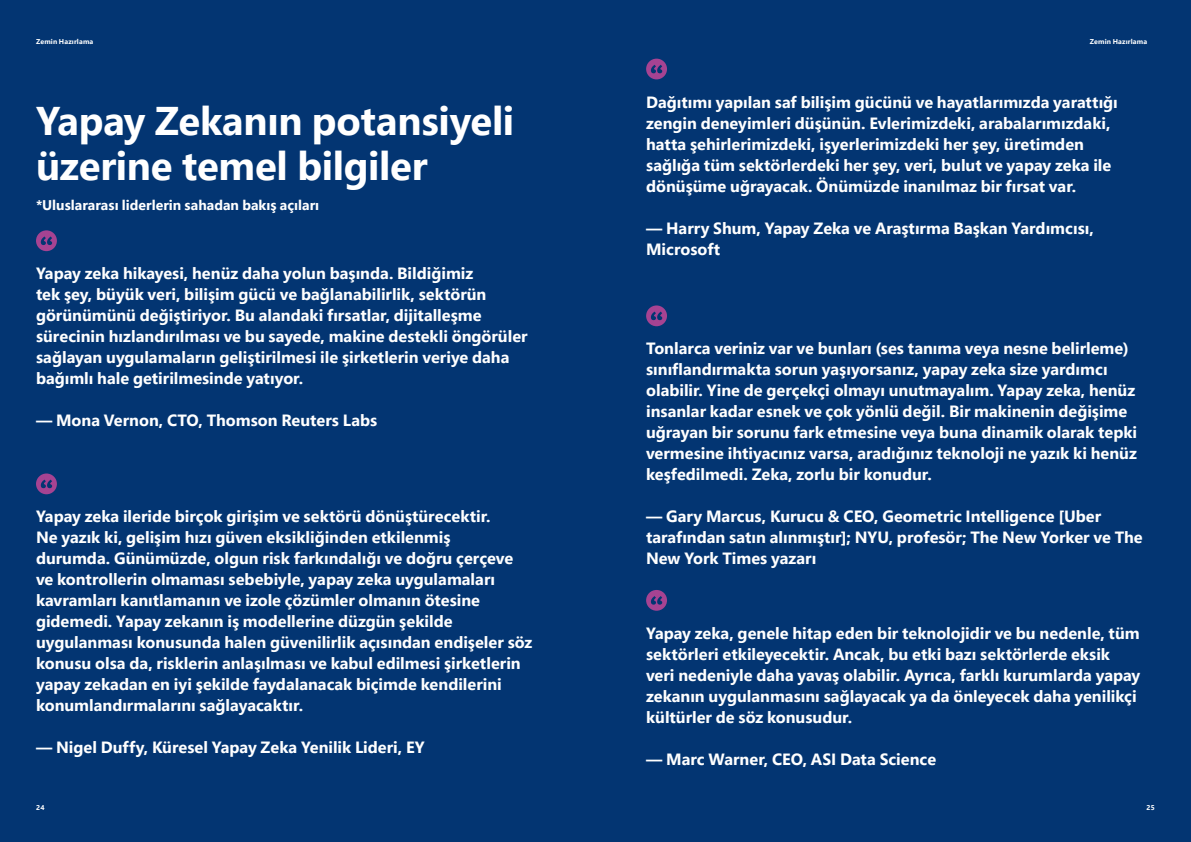
<style>
.page{position:relative;width:1191px;height:842px;background:#033572}
.page>*{position:absolute;margin:0;border:0;box-sizing:border-box;transform-origin:0 0}
.t1{font:700 40px/45px "Segoe Pro";letter-spacing:-.01em;color:#fff}
.t2{font:700 16.3px/21px "Segoe Pro";color:#fff}
.t3{font:700 14px "Segoe Pro";color:#fff}
.t4{font:700 7px "Segoe Pro";letter-spacing:.02em;color:#fff}
</style>
<div class="page">
<svg style="left:646px;top:590px;width:21px;height:21px"></svg>
<svg style="left:646px;top:59px;width:21px;height:20px"></svg>
<svg style="left:36px;top:473px;width:21px;height:21px"></svg>
<svg style="left:36px;top:230px;width:21px;height:21px"></svg>
<svg style="left:646px;top:305px;width:21px;height:21px"></svg>
<p class="t4" style="left:36px;top:36px;width:59px">Zemin Hazırlama</p>
<p class="t4" style="left:1089px;top:36px;width:59px">Zemin Hazırlama</p>
<h1 class="t1" style="left:36px;top:97px;width:480px">Yapay Zekanın potansiyeli üzerine temel bilgiler</h1>
<p class="t3" style="left:36px;top:195px;width:285px">*Uluslararası liderlerin sahadan bakış açıları</p>
<p class="t2" style="left:36px;top:262px;width:493px">Yapay zeka hikayesi, henüz daha yolun başında. Bildiğimiz<br>tek şey, büyük veri, bilişim gücü ve bağlanabilirlik, sektörün görünümünü değiştiriyor. Bu alandaki fırsatlar, dijitalleşme sürecinin hızlandırılması ve bu sayede, makine destekli öngörüler sağlayan uygulamaların geliştirilmesi ile şirketlerin veriye daha bağımlı hale getirilmesinde yatıyor.</p>
<p class="t2" style="left:36px;top:409px;width:343px">— Mona Vernon, CTO, Thomson Reuters Labs</p>
<p class="t2" style="left:36px;top:505px;width:498px">Yapay zeka ileride birçok girişim ve sektörü dönüştürecektir.<br>Ne yazık ki, gelişim hızı güven eksikliğinden etkilenmiş<br>durumda. Günümüzde, olgun risk farkındalığı ve doğru çerçeve ve kontrollerin olmaması sebebiyle, yapay zeka uygulamaları kavramları kanıtlamanın ve izole çözümler olmanın ötesine gidemedi. Yapay zekanın iş modellerine düzgün şekilde uygulanması konusunda halen güvenilirlik açısından endişeler söz konusu olsa da, risklerin anlaşılması ve kabul edilmesi şirketlerin yapay zekadan en iyi şekilde faydalanacak biçimde kendilerini konumlandırmalarını sağlayacaktır.</p>
<p class="t2" style="left:36px;top:736px;width:390px">— Nigel Duffy, Küresel Yapay Zeka Yenilik Lideri, EY</p>
<p class="t2" style="left:646px;top:91px;width:473px">Dağıtımı yapılan saf bilişim gücünü ve hayatlarımızda yarattığı zengin deneyimleri düşünün. Evlerimizdeki, arabalarımızdaki, hatta şehirlerimizdeki, işyerlerimizdeki her şey, üretimden sağlığa tüm sektörlerdeki her şey, veri, bulut ve yapay zeka ile dönüşüme uğrayacak. Önümüzde inanılmaz bir fırsat var.</p>
<p class="t2" style="left:646px;top:217px;width:449px">— Harry Shum, Yapay Zeka ve Araştırma Başkan Yardımcısı,<br>Microsoft</p>
<p class="t2" style="left:646px;top:337px;width:492px">Tonlarca veriniz var ve bunları (ses tanıma veya nesne belirleme) sınıflandırmakta sorun yaşıyorsanız, yapay zeka size yardımcı olabilir. Yine de gerçekçi olmayı unutmayalım. Yapay zeka, henüz insanlar kadar esnek ve çok yönlü değil. Bir makinenin değişime uğrayan bir sorunu fark etmesine veya buna dinamik olarak tepki vermesine ihtiyacınız varsa, aradığınız teknoloji ne yazık ki henüz keşfedilmedi. Zeka, zorlu bir konudur.</p>
<p class="t2" style="left:646px;top:505px;width:498px">— Gary Marcus, Kurucu &amp; CEO, Geometric Intelligence [Uber tarafından satın alınmıştır]; NYU, profesör; The New Yorker ve The<br>New York Times yazarı</p>
<p class="t2" style="left:646px;top:622px;width:496px">Yapay zeka, genele hitap eden bir teknolojidir ve bu nedenle, tüm sektörleri etkileyecektir. Ancak, bu etki bazı sektörlerde eksik veri nedeniyle daha yavaş olabilir. Ayrıca, farklı kurumlarda yapay zekanın uygulanmasını sağlayacak ya da önleyecek daha yenilikçi kültürler de söz konusudur.</p>
<p class="t2" style="left:646px;top:748px;width:291px">— Marc Warner, CEO, ASI Data Science</p>
<p class="t4" style="left:36px;top:803px;width:10px">24</p>
<p class="t4" style="left:1146px;top:803px;width:10px">25</p>
</div>
